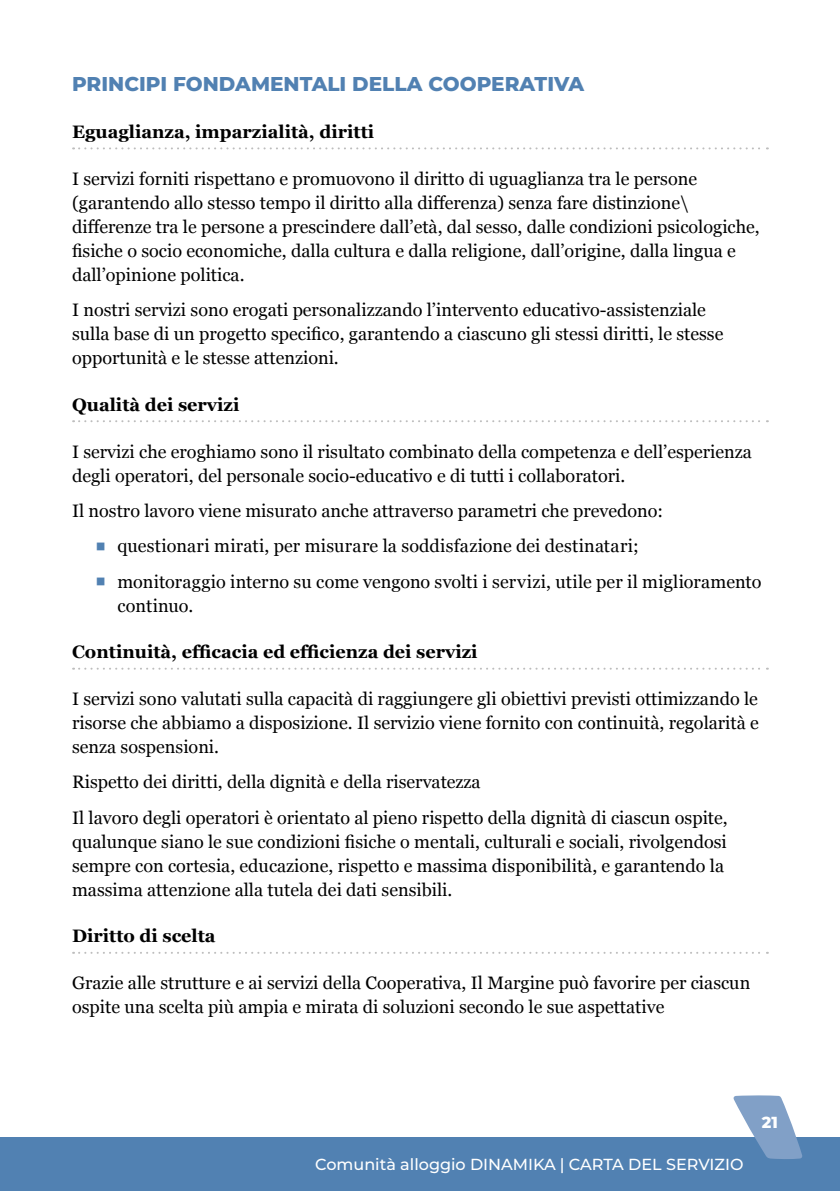
<style>
.page{position:relative;width:840px;height:1191px;background:#fff}
.page>*{position:absolute;margin:0;border:0;box-sizing:border-box;transform-origin:0 0}
.t1{font:800 20px "Montserrat";color:#5181b2}
.t2{font:18px/24px "Georgia";color:#000}
.t3{font:700 18px "Georgia";color:#000}
.t4{font:500 16px "Montserrat";color:#fff}
.t5{font:800 16px "Montserrat";color:#fff}
.s1{color:#5181b2}
</style>
<div class="page">
<svg style="left:73px;top:147px;width:694px;height:2px"></svg>
<svg style="left:73px;top:420px;width:694px;height:2px"></svg>
<svg style="left:73px;top:667px;width:694px;height:2px"></svg>
<svg style="left:73px;top:951px;width:694px;height:2px"></svg>
<div style="left:0;top:1137px;width:839px;height:54px;background:#5181b2"></div>
<svg style="left:733px;top:1095px;width:69px;height:64px"></svg>
<p class="t1" style="left:72px;top:70px;width:513px">PRINCIPI FONDAMENTALI DELLA COOPERATIVA</p>
<p class="t3" style="left:72px;top:118px;width:303px">Eguaglianza, imparzialità, diritti</p>
<p class="t2" style="left:72px;top:166px;width:689px">I servizi forniti rispettano e promuovono il diritto di uguaglianza tra le persone (garantendo allo stesso tempo il diritto alla differenza) senza fare distinzione\ differenze tra le persone a prescindere dall’età, dal sesso, dalle condizioni psicologiche, fisiche o socio economiche, dalla cultura e dalla religione, dall’origine, dalla lingua e dall’opinione politica.</p>
<p class="t2" style="left:72px;top:297px;width:652px">I nostri servizi sono erogati personalizzando l’intervento educativo-assistenziale sulla base di un progetto specifico, garantendo a ciascuno gli stessi diritti, le stesse opportunità e le stesse attenzioni.</p>
<p class="t3" style="left:72px;top:391px;width:169px">Qualità dei servizi</p>
<p class="t2" style="left:72px;top:438px;width:681px">I servizi che eroghiamo sono il risultato combinato della competenza e dell’esperienza degli operatori, del personale socio-educativo e di tutti i collaboratori.</p>
<p class="t2" style="left:72px;top:498px;width:592px">Il nostro lavoro viene misurato anche attraverso parametri che prevedono:</p>
<p class="t2" style="left:95px;top:533px;width:545px"><span class="s1">▪</span> questionari mirati, per misurare la soddisfazione dei destinatari;</p>
<p class="t2" style="left:117px;top:568px;width:645px;text-indent:-23px"><span class="s1">▪</span> monitoraggio interno su come vengono svolti i servizi, utile per il miglioramento continuo.</p>
<p class="t3" style="left:72px;top:638px;width:407px">Continuità, efficacia ed efficienza dei servizi</p>
<p class="t2" style="left:72px;top:686px;width:688px;text-align:justify">I servizi sono valutati sulla capacità di raggiungere gli obiettivi previsti ottimizzando le risorse che abbiamo a disposizione. Il servizio viene fornito con continuità, regolarità e senza sospensioni.</p>
<p class="t2" style="left:72px;top:763px;width:656px;line-height:35.4px">Rispetto dei diritti, della dignità e della riservatezza<br>Il lavoro degli operatori è orientato al pieno rispetto della dignità di ciascun ospite,</p>
<p class="t2" style="left:72px;top:828px;width:656px">qualunque siano le sue condizioni fisiche o mentali, culturali e sociali, rivolgendosi sempre con cortesia, educazione, rispetto e massima disponibilità, e garantendo la massima attenzione alla tutela dei dati sensibili.</p>
<p class="t3" style="left:72px;top:922px;width:145px">Diritto di scelta</p>
<p class="t2" style="left:72px;top:970px;width:679px">Grazie alle strutture e ai servizi della Cooperativa, Il Margine può favorire per ciascun ospite una scelta più ampia e mirata di soluzioni secondo le sue aspettative</p>
<p class="t4" style="left:315px;top:1153px;width:429px">Comunità alloggio DINAMIKA | CARTA DEL SERVIZIO</p>
<p class="t5" style="left:761px;top:1110px;width:18px">21</p>
</div>
